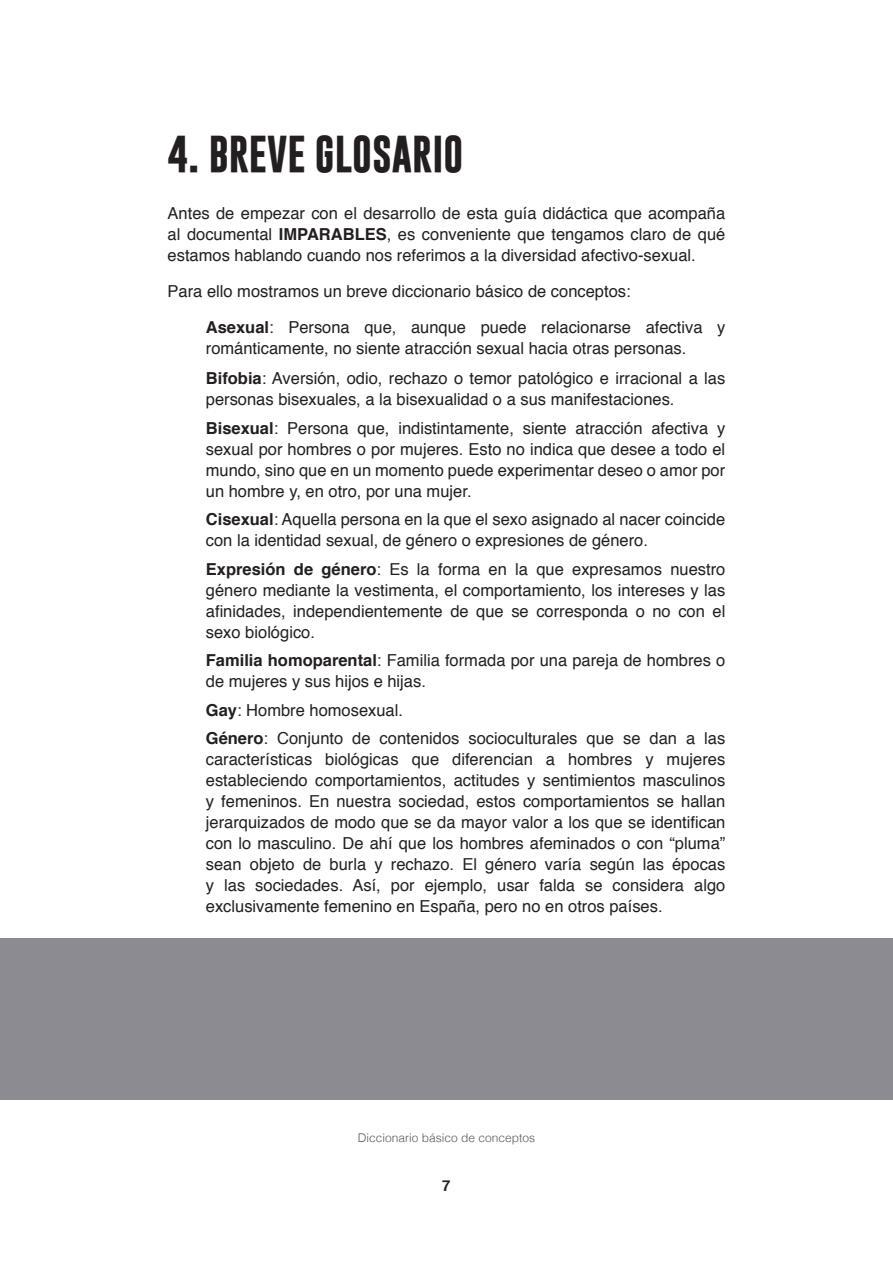
<style>
.page{position:relative;width:893px;height:1263px;background:#fff}
.page>*{position:absolute;margin:0;border:0;box-sizing:border-box;transform-origin:0 0}
.t1{font:700 37.5px "Gobold";color:#231f20}
.t2{font:16.5px/21px "Helvetica";color:#231f20}
.t3{font:700 15px "Helvetica";color:#231f20}
.t4{font:300 12px "Helvetica";color:#57585a}
.s1{font-weight:700}
</style>
<div class="page">
<div style="left:0;top:938px;width:893px;height:162px;background:#8d8b92"></div>
<h1 class="t1" style="left:168px;top:130px;width:297px">4. BREVE GLOSARIO</h1>
<p class="t2" style="left:168px;top:204px;width:559px;text-align:justify">Antes de empezar con el desarrollo de esta guía didáctica que acompaña al documental <span class="s1">IMPARABLES</span>, es conveniente que tengamos claro de qué estamos hablando cuando nos referimos a la diversidad afectivo-sexual.</p>
<p class="t2" style="left:206px;top:274px;width:521px;line-height:36px;text-indent:-38px">Para ello mostramos un breve diccionario básico de conceptos:<br><span class="s1">Asexual</span>: Persona que, aunque puede relacionarse afectiva y</p>
<p class="t2" style="left:206px;top:334px;width:521px;line-height:30px">románticamente, no siente atracción sexual hacia otras personas.<br><span class="s1">Bifobia</span>: Aversión, odio, rechazo o temor patológico e irracional a las</p>
<p class="t2" style="left:206px;top:386px;width:521px;line-height:28.5px">personas bisexuales, a la bisexualidad o a sus manifestaciones.<br><span class="s1">Bisexual</span>: Persona que, indistintamente, siente atracción afectiva y</p>
<p class="t2" style="left:206px;top:439px;width:521px;text-align:justify">sexual por hombres o por mujeres. Esto no indica que desee a todo el mundo, sino que en un momento puede experimentar deseo o amor por un hombre y, en otro, por una mujer.</p>
<p class="t2" style="left:206px;top:510px;width:521px"><span class="s1">Cisexual</span>: Aquella persona en la que el sexo asignado al nacer coincide con la identidad sexual, de género o expresiones de género.</p>
<p class="t2" style="left:206px;top:559px;width:521px;text-align:justify"><span class="s1">Expresión de género</span>: Es la forma en la que expresamos nuestro género mediante la vestimenta, el comportamiento, los intereses y las afinidades, independientemente de que se corresponda o no con el sexo biológico.</p>
<p class="t2" style="left:206px;top:651px;width:521px"><span class="s1">Familia homoparental</span>: Familia formada por una pareja de hombres o de mujeres y sus hijos e hijas.</p>
<p class="t2" style="left:206px;top:696px;width:521px;line-height:28.5px"><span class="s1">Gay</span>: Hombre homosexual.<br><span class="s1">Género</span>: Conjunto de contenidos socioculturales que se dan a las</p>
<p class="t2" style="left:206px;top:750px;width:521px;text-align:justify">características biológicas que diferencian a hombres y mujeres estableciendo comportamientos, actitudes y sentimientos masculinos y femeninos. En nuestra sociedad, estos comportamientos se hallan jerarquizados de modo que se da mayor valor a los que se identifican con lo masculino. De ahí que los hombres afeminados o con “pluma” sean objeto de burla y rechazo. El género varía según las épocas y las sociedades. Así, por ejemplo, usar falda se considera algo exclusivamente femenino en España, pero no en otros países.</p>
<p class="t4" style="left:358px;top:1127px;width:179px">Diccionario básico de conceptos</p>
<p class="t3" style="left:442px;top:1174px;width:10px">7</p>
</div>
